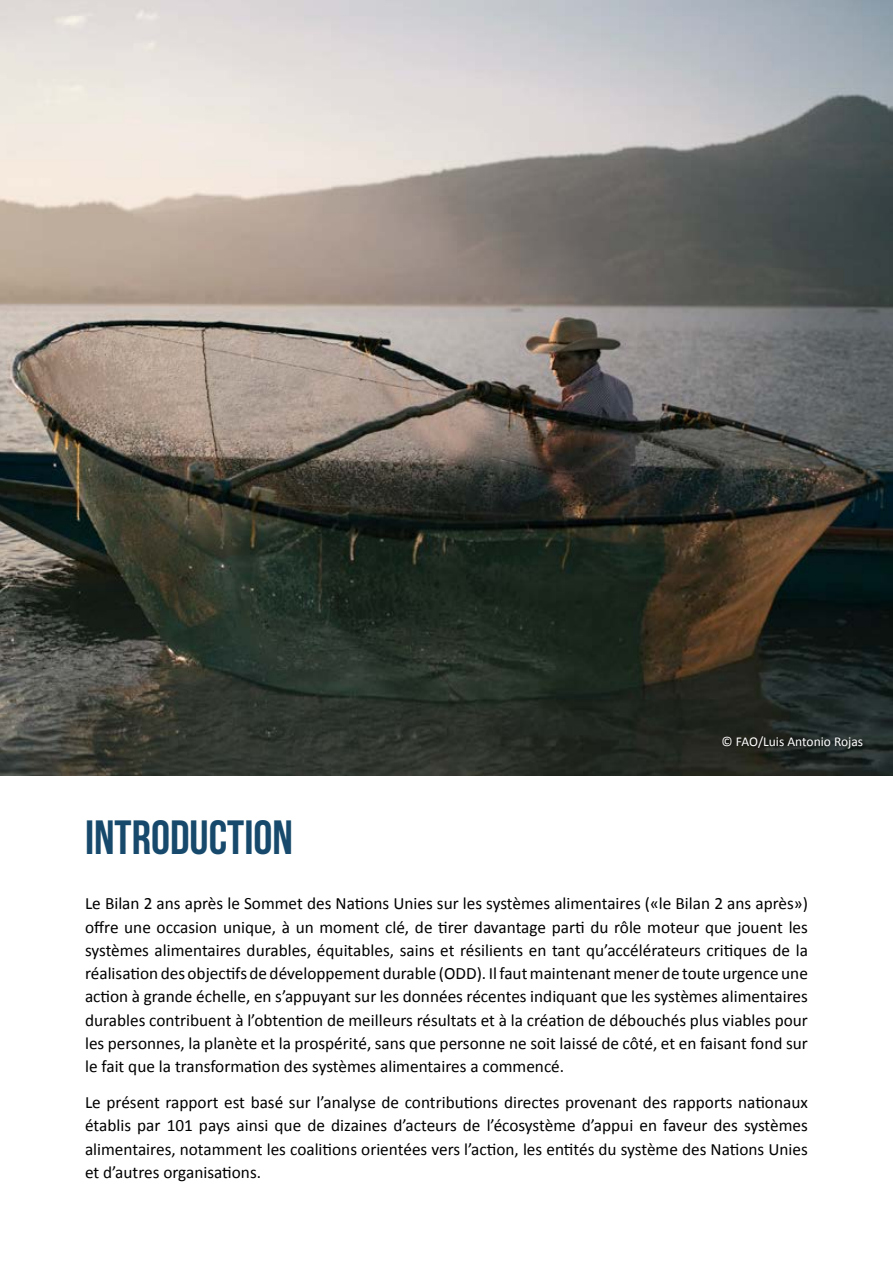
<style>
.page{position:relative;width:893px;height:1263px;background:#fff}
.page>*{position:absolute;margin:0;border:0;box-sizing:border-box;transform-origin:0 0}
.t1{font:700 48px "Bebas Neue";color:#16496b}
.t2{font:17.25px/23.2px "Calibri";color:#000;text-align:justify}
.t3{font:13.5px "Calibri";color:#fff}
</style>
<div class="page">
<img style="left:0;top:0;width:893px;height:775px">
<div style="left:720px;top:733px;width:148px;height:20px;background:#000;opacity:.75"></div>
<h1 class="t1" style="left:85px;top:811px;width:209px">INTRODUCTION</h1>
<p class="t3" style="left:722px;top:733px;width:143px">© FAO/Luis Antonio Rojas</p>
<p class="t2" style="left:85px;top:891px;width:724px">Le Bilan 2 ans après le Sommet des Nations Unies sur les systèmes alimentaires («le Bilan 2 ans après») offre une occasion unique, à un moment clé, de tirer davantage parti du rôle moteur que jouent les systèmes alimentaires durables, équitables, sains et résilients en tant qu’accélérateurs critiques de la réalisation des objectifs de développement durable (ODD). Il faut maintenant mener de toute urgence une action à grande échelle, en s’appuyant sur les données récentes indiquant que les systèmes alimentaires durables contribuent à l’obtention de meilleurs résultats et à la création de débouchés plus viables pour les personnes, la planète et la prospérité, sans que personne ne soit laissé de côté, et en faisant fond sur le fait que la transformation des systèmes alimentaires a commencé.</p>
<p class="t2" style="left:85px;top:1090px;width:724px">Le présent rapport est basé sur l’analyse de contributions directes provenant des rapports nationaux établis par 101 pays ainsi que de dizaines d’acteurs de l’écosystème d’appui en faveur des systèmes alimentaires, notamment les coalitions orientées vers l’action, les entités du système des Nations Unies et d’autres organisations.</p>
</div>
